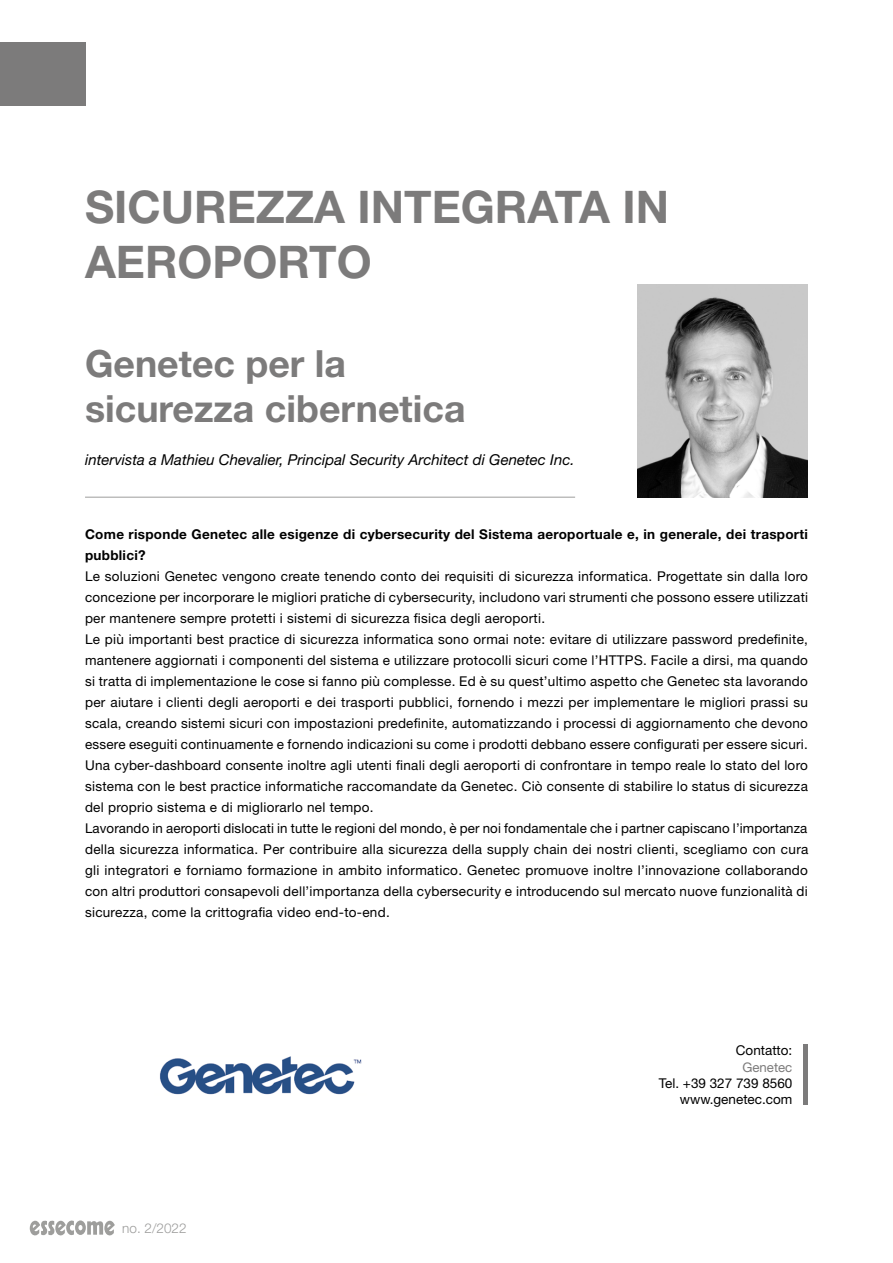
<style>
.page{position:relative;width:893px;height:1263px;background:#fff}
.page>*{position:absolute;margin:0;border:0;box-sizing:border-box;transform-origin:0 0}
.t1{font:700 45px/54px "Helvetica Neue LT Std";color:#7c7b7b}
.t2{font:700 37.5px/45px "Helvetica Neue LT Std";color:#7c7b7b}
.t3{font:italic 15px "Helvetica Neue LT Std";color:#000}
.t4{font:13.5px/21px "Helvetica Neue LT Std";letter-spacing:.02em;color:#000}
.t5{font:700 13.5px/21px "Helvetica Neue LT Std";letter-spacing:.02em;color:#000}
.t6{font:13.5px/16.2px "Helvetica Neue LT Std";color:#000;text-align:right}
.t7{font:300 13.5px "Helvetica Neue LT Std";color:#9d9d9c}
.t8{font:13.2px "Helvetica Neue LT Std";color:#7c7b7b}
</style>
<div class="page">
<div style="left:0;top:43px;width:85px;height:63px;background:#7c7b7b"></div>
<img style="left:160px;top:1056px;width:202px;height:39px">
<div style="left:803px;top:1044px;width:5px;height:61px;background:#7c7b7b"></div>
<hr style="left:85px;top:497px;width:490px;height:1px;background:#9d9d9c">
<img style="left:638px;top:285px;width:170px;height:212px">
<svg style="left:30px;top:1220px;width:85px;height:16px"></svg>
<h1 class="t1" style="left:85px;top:179px;width:586px">SICUREZZA INTEGRATA IN<br>AEROPORTO</h1>
<h2 class="t2" style="left:85px;top:340px;width:382px">Genetec per la sicurezza cibernetica</h2>
<p class="t3" style="left:85px;top:451px;width:491px">intervista a Mathieu Chevalier, Principal Security Architect di Genetec Inc.</p>
<p class="t5" style="left:85px;top:523px;width:724px">Come risponde Genetec alle esigenze di cybersecurity del Sistema aeroportuale e, in generale, dei trasporti pubblici?</p>
<p class="t4" style="left:85px;top:566px;width:725px">Le soluzioni Genetec vengono create tenendo conto dei requisiti di sicurezza informatica. Progettate sin dalla loro concezione per incorporare le migliori pratiche di cybersecurity, includono vari strumenti che possono essere utilizzati per mantenere sempre protetti i sistemi di sicurezza fisica degli aeroporti.<br>Le più importanti best practice di sicurezza informatica sono ormai note: evitare di utilizzare password predefinite, mantenere aggiornati i componenti del sistema e utilizzare protocolli sicuri come l’HTTPS. Facile a dirsi, ma quando si tratta di implementazione le cose si fanno più complesse. Ed è su quest’ultimo aspetto che Genetec sta lavorando per aiutare i clienti degli aeroporti e dei trasporti pubblici, fornendo i mezzi per implementare le migliori prassi su scala, creando sistemi sicuri con impostazioni predefinite, automatizzando i processi di aggiornamento che devono essere eseguiti continuamente e fornendo indicazioni su come i prodotti debbano essere configurati per essere sicuri.<br>Una cyber-dashboard consente inoltre agli utenti finali degli aeroporti di confrontare in tempo reale lo stato del loro sistema con le best practice informatiche raccomandate da Genetec. Ciò consente di stabilire lo status di sicurezza del proprio sistema e di migliorarlo nel tempo.<br>Lavorando in aeroporti dislocati in tutte le regioni del mondo, è per noi fondamentale che i partner capiscano l’importanza della sicurezza informatica. Per contribuire alla sicurezza della supply chain dei nostri clienti, scegliamo con cura gli integratori e forniamo formazione in ambito informatico. Genetec promuove inoltre l’innovazione collaborando con altri produttori consapevoli dell’importanza della cybersecurity e introducendo sul mercato nuove funzionalità di sicurezza, come la crittografia video end-to-end.</p>
<p class="t7" style="left:122px;top:1220px;width:66px">no. 2/2022</p>
<p class="t6" style="left:736px;top:1042px;width:58px">Contatto:</p>
<p class="t8" style="left:742px;top:1059px;width:51px">Genetec</p>
<p class="t6" style="left:659px;top:1075px;width:135px">Tel. +39 327 739 8560 www.genetec.com</p>
</div>
